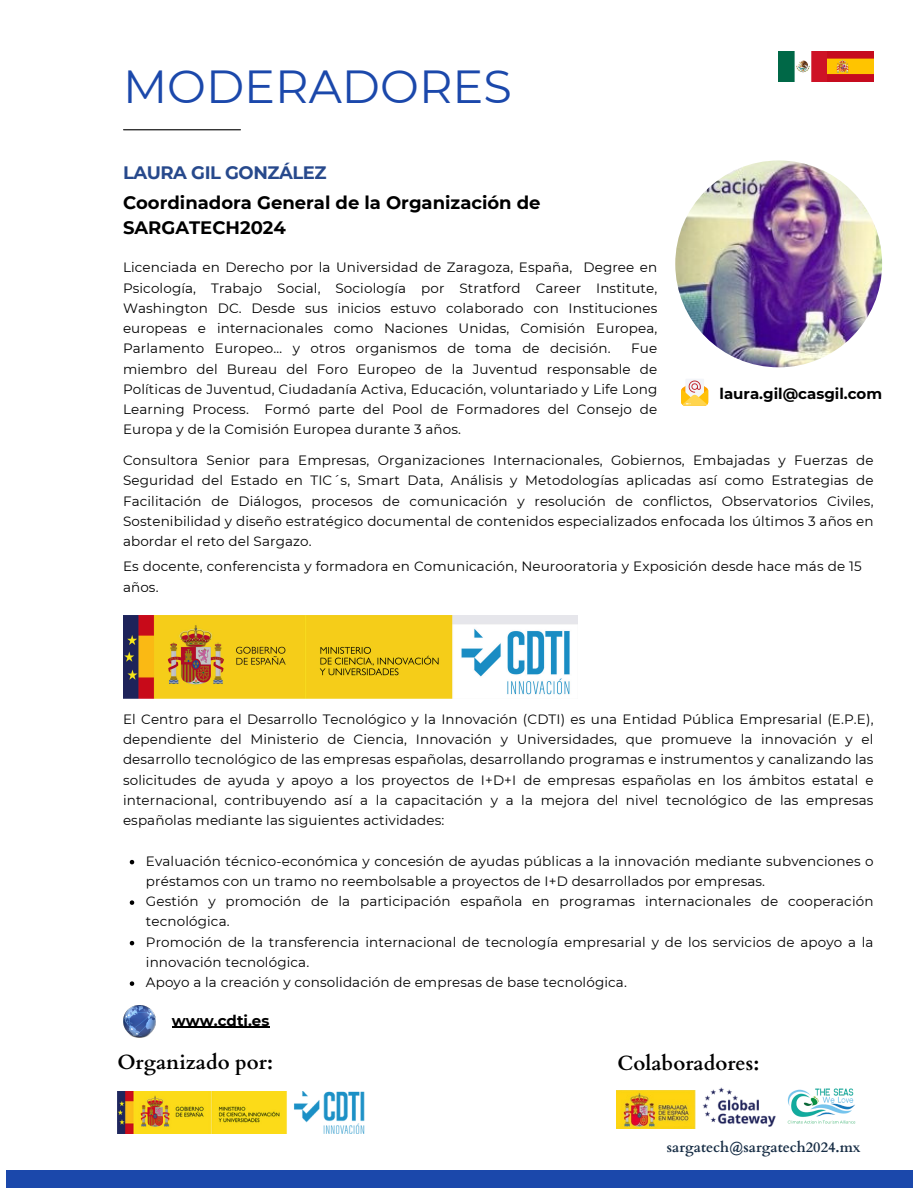
<style>
.page{position:relative;width:918px;height:1188px;background:#fff}
.page>*{position:absolute;margin:0;border:0;box-sizing:border-box;transform-origin:0 0}
.t1{font:46.35px "Montserrat";color:#1b48ab}
.t2{font:700 20.55px "Cardo";color:#000}
.t3{font:700 18px/24.8px "Montserrat";color:#000}
.t4{font:700 18px "Montserrat";letter-spacing:-.025em;color:#27498c}
.t5{font:700 15px "Montserrat";color:#000}
.t6{font:700 14.4px "Cardo";color:#172d45}
.t7{font:13.5px/20.2px "Montserrat";letter-spacing:.01em;color:#000;text-align:justify}
</style>
<div class="page">
<div style="left:6px;top:1170px;width:906px;height:18px;background:#1b48ab"></div>
<hr style="left:124px;top:129px;width:116px;height:1px;background:#000">
<img style="left:779px;top:51px;width:94px;height:30px">
<img style="left:787px;top:1088px;width:69px;height:36px">
<img style="left:702px;top:1087px;width:74px;height:40px">
<img style="left:117px;top:1091px;width:248px;height:43px">
<img style="left:617px;top:1090px;width:79px;height:38px">
<img style="left:675px;top:160px;width:207px;height:207px;border-radius:50%">
<svg style="left:681px;top:379px;width:27px;height:27px"></svg>
<img style="left:123px;top:615px;width:455px;height:83px">
<svg style="left:130px;top:860px;width:4px;height:4px"></svg>
<svg style="left:130px;top:900px;width:4px;height:5px"></svg>
<svg style="left:130px;top:941px;width:4px;height:4px"></svg>
<svg style="left:130px;top:981px;width:4px;height:5px"></svg>
<hr style="left:172px;top:1027px;width:97px;height:1px;background:#000">
<img style="left:123px;top:1005px;width:33px;height:33px">
<p class="t1" style="left:123px;top:58px;width:390px">MODERADORES</p>
<p class="t4" style="left:123px;top:162px;width:205px">LAURA GIL GONZÁLEZ</p>
<p class="t3" style="left:123px;top:191px;width:419px">Coordinadora General de la Organización de<br>SARGATECH2024</p>
<p class="t7" style="left:123px;top:257px;width:536px">Licenciada en Derecho por la Universidad de Zaragoza, España, Degree en Psicología, Trabajo Social, Sociología por Stratford Career Institute, Washington DC. Desde sus inicios estuvo colaborado con Instituciones europeas e internacionales como Naciones Unidas, Comisión Europea, Parlamento Europeo… y otros organismos de toma de decisión.</p>
<p class="t7" style="left:123px;top:338px;width:536px;text-indent:508px">Fue miembro del Bureau del Foro Europeo de la Juventud responsable de Políticas de Juventud, Ciudadanía Activa, Educación, voluntariado y Life Long Learning Process. Formó parte del Pool de Formadores del Consejo de</p>
<p class="t7" style="left:123px;top:419px;width:340px">Europa y de la Comisión Europea durante 3 años.</p>
<p class="t5" style="left:720px;top:385px;width:164px">laura.gil@casgil.com</p>
<p class="t7" style="left:123px;top:450px;width:752px">Consultora Senior para Empresas, Organizaciones Internacionales, Gobiernos, Embajadas y Fuerzas de Seguridad del Estado en TIC´s, Smart Data, Análisis y Metodologías aplicadas así como Estrategias de Facilitación de Diálogos, procesos de comunicación y resolución de conflictos, Observatorios Civiles, Sostenibilidad y diseño estratégico documental de contenidos especializados enfocada los últimos 3 años en abordar el reto del Sargazo.</p>
<p class="t7" style="left:123px;top:556px;width:740px">Es docente, conferencista y formadora en Comunicación, Neurooratoria y Exposición desde hace más de 15 años.</p>
<h2 class="t7" style="left:123px;top:709px;width:752px">El Centro para el Desarrollo Tecnológico y la Innovación (CDTI) es una Entidad Pública Empresarial (E.P.E), dependiente del Ministerio de Ciencia, Innovación y Universidades, que promueve la innovación y el desarrollo tecnológico de las empresas españolas, desarrollando programas e instrumentos y canalizando las solicitudes de ayuda y apoyo a los proyectos de I+D+I de empresas españolas en los ámbitos estatal e internacional, contribuyendo así a la capacitación y a la mejora del nivel tecnológico de las empresas españolas mediante las siguientes actividades:</h2>
<h2 class="t7" style="left:146px;top:851px;width:729px">Evaluación técnico-económica y concesión de ayudas públicas a la innovación mediante subvenciones o préstamos con un tramo no reembolsable a proyectos de I+D desarrollados por empresas.</h2>
<p class="t7" style="left:146px;top:891px;width:729px">Gestión y promoción de la participación española en programas internacionales de cooperación tecnológica.</p>
<p class="t7" style="left:146px;top:932px;width:729px">Promoción de la transferencia internacional de tecnología empresarial y de los servicios de apoyo a la innovación tecnológica.</p>
<p class="t7" style="left:146px;top:972px;width:482px">Apoyo a la creación y consolidación de empresas de base tecnológica.</p>
<p class="t5" style="left:172px;top:1011px;width:99px">www.cdti.es</p>
<p class="t2" style="left:117px;top:1048px;width:157px">Organizado por:</p>
<p class="t2" style="left:618px;top:1049px;width:143px">Colaboradores:</p>
<h5 class="t6" style="left:667px;top:1137px;width:195px">sargatech@sargatech2024.mx</h5>
</div>
